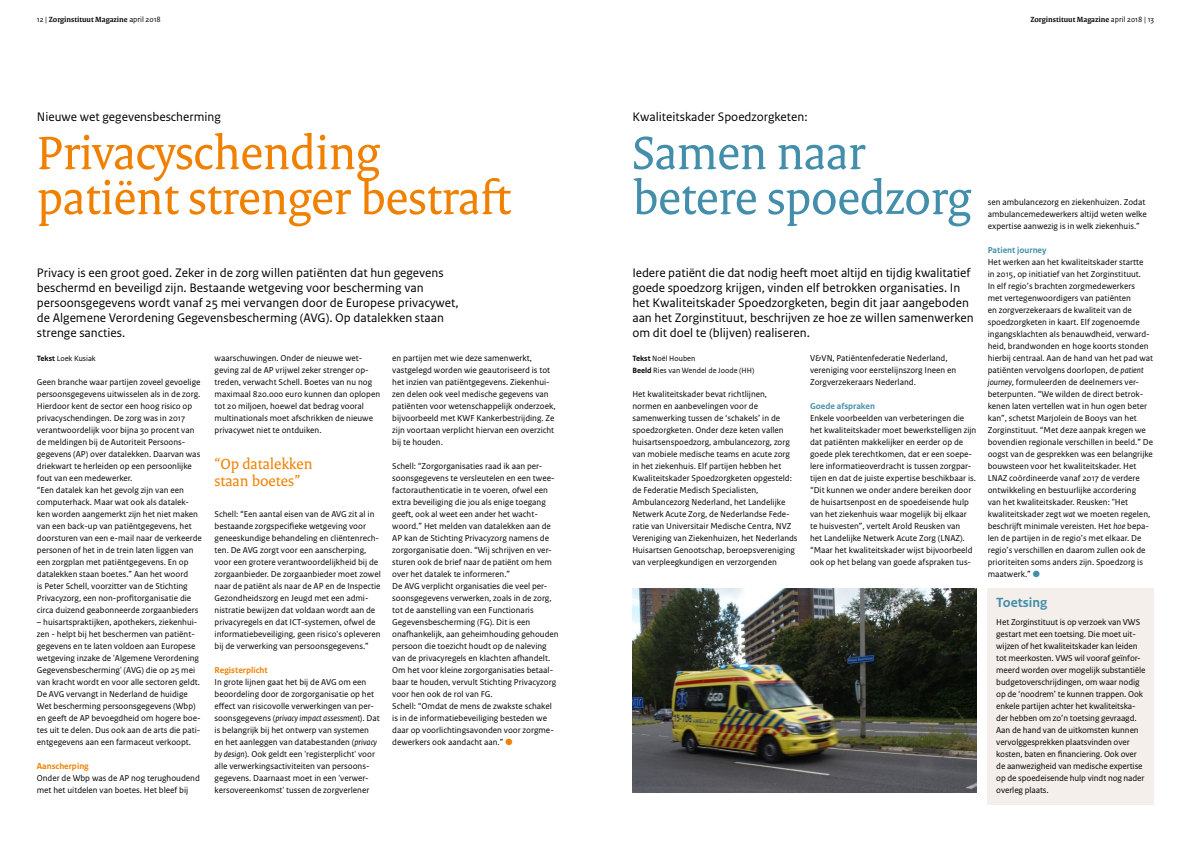
<style>
.page{position:relative;width:1191px;height:842px;background:#fff}
.page>*{position:absolute;margin:0;border:0;box-sizing:border-box;transform-origin:0 0}
.t1{font:50px/45px "Rijksoverheid Serif";letter-spacing:-.005em;color:#f08100}
.t2{font:50px/45px "Rijksoverheid Serif";letter-spacing:-.005em;color:#428eab}
.t3{font:16px/17px "Rijksoverheid Serif";color:#f08100}
.t4{font:700 14px "Rijksoverheid Sans Text";color:#428eab}
.t5{font:13px/15px "Rijksoverheid Sans Text";color:#000}
.t6{font:9px/12px "Rijksoverheid Sans Text";color:#000}
.t7{font:700 9px "Rijksoverheid Sans Text";color:#428eab}
.t8{font:700 9px "Rijksoverheid Sans Text";color:#f08100}
.t9{font:700 8px "Rijksoverheid Serif";color:#000}
.t10{font:8px/12px "Rijksoverheid Sans Text";color:#000}
.s1{font-family:"Rijksoverheid Sans Text";font-weight:400}
.s2{font-weight:700}
.s3{font-style:italic}
.s4{color:#f08100}
.s5{color:#428eab}
</style>
<div class="page">
<div style="left:987px;top:589px;width:167px;height:216px;background:#f4efeb"></div>
<img style="left:632px;top:589px;width:344px;height:204px">
<p class="t9" style="left:37px;top:15px;width:125px"><span class="s1">12 |</span> Zorginstituut Magazine <span class="s1">april 2018</span></p>
<p class="t9" style="left:1030px;top:15px;width:125px">Zorginstituut Magazine <span class="s1">april 2018 | 13</span></p>
<h3 class="t5" style="left:37px;top:109px;width:186px">Nieuwe wet gegevensbescherming</h3>
<h1 class="t1" style="left:37px;top:130px;width:476px">Privacyschending patiënt strenger bestraft</h1>
<p class="t5" style="left:37px;top:265px;width:423px">Privacy is een groot goed. Zeker in de zorg willen patiënten dat hun gegevens beschermd en beveiligd zijn. Bestaande wetgeving voor bescherming van persoonsgegevens wordt vanaf 25 mei vervangen door de Europese privacywet, de Algemene Verordening Gegevensbescherming (AVG). Op datalekken staan strenge sancties.</p>
<p class="t10" style="left:37px;top:352px;width:60px"><span class="s2">Tekst</span> Loek Kusiak</p>
<p class="t6" style="left:37px;top:376px;width:167px">Geen branche waar partijen zoveel gevoelige persoonsgegevens uitwisselen als in de zorg.<br>Hierdoor kent de sector een hoog risico op privacyschendingen. De zorg was in 2017 verantwoordelijk voor bijna 30 procent van de meldingen bij de Autoriteit Persoons&shy;gegevens (AP) over datalekken. Daarvan was driekwart te herleiden op een persoonlijke fout van een medewerker.<br>“Een datalek kan het gevolg zijn van een computerhack. Maar wat ook als datalek&shy;ken worden aangemerkt zijn het niet maken van een back-up van patiëntgegevens, het doorsturen van een e-mail naar de verkeerde personen of het in de trein laten liggen van een zorgplan met patiëntgegevens. En op datalekken staan boetes.” Aan het woord<br>is Peter Schell, voorzitter van de Stichting Privacyzorg, een non-profitorganisatie die circa duizend geabonneerde zorgaanbieders</p>
<p class="t6" style="left:37px;top:616px;width:165px">– huisartspraktijken, apothekers, ziekenhui&shy;zen - helpt bij het beschermen van patiënt&shy;gegevens en te laten voldoen aan Europese wetgeving inzake de 'Algemene Verordening Gegevensbescherming' (AVG) die op 25 mei van kracht wordt en voor alle sectoren geldt.<br>De AVG vervangt in Nederland de huidige Wet bescherming persoonsgegevens (Wbp) en geeft de AP bevoegdheid om hogere boe&shy;tes uit te delen. Dus ook aan de arts die pati&shy;ëntgegevens aan een farmaceut verkoopt.</p>
<p class="t8" style="left:37px;top:761px;width:54px">Aanscherping</p>
<p class="t6" style="left:37px;top:772px;width:164px">Onder de Wbp was de AP nog terughoudend met het uitdelen van boetes. Het bleef bij</p>
<p class="t6" style="left:214px;top:352px;width:167px">waarschuwingen. Onder de nieuwe wet&shy;geving zal de AP vrijwel zeker strenger op&shy;treden, verwacht Schell. Boetes van nu nog maximaal 820.000 euro kunnen dan oplopen tot 20 miljoen, hoewel dat bedrag vooral multinationals moet afschrikken de nieuwe privacywet niet te ontduiken.</p>
<h2 class="t3" style="left:214px;top:455px;width:99px">“Op datalekken staan boetes”</h2>
<p class="t6" style="left:214px;top:508px;width:168px">Schell: “Een aantal eisen van de AVG zit al in bestaande zorgspecifieke wetgeving voor geneeskundige behandeling en cliëntenrech&shy;ten. De AVG zorgt voor een aanscherping, voor een grotere verantwoordelijkheid bij de zorgaanbieder. De zorgaanbieder moet zowel naar de patiënt als naar de AP en de Inspectie Gezondheidszorg en Jeugd met een admi&shy;nistratie bewijzen dat voldaan wordt aan de privacyregels en dat ICT-systemen, ofwel de informatiebeveiliging, geen risico's opleveren bij de verwerking van persoonsgegevens.”</p>
<p class="t8" style="left:214px;top:665px;width:55px">Registerplicht</p>
<p class="t6" style="left:214px;top:676px;width:167px">In grote lijnen gaat het bij de AVG om een beoordeling door de zorgorganisatie op het effect van risicovolle verwerkingen van per&shy;soonsgegevens (<span class="s3">privacy impact assessment</span>). Dat is belangrijk bij het ontwerp van systemen en het aanleggen van databestanden (<span class="s3">privacy by design</span>). Ook geldt een 'registerplicht' voor alle verwerkingsactiviteiten van persoons&shy;gegevens. Daarnaast moet in een 'verwer&shy;kersovereenkomst' tussen de zorgverlener</p>
<p class="t6" style="left:392px;top:352px;width:165px">en partijen met wie deze samenwerkt, vastgelegd worden wie geautoriseerd is tot het inzien van patiëntgegevens. Ziekenhui&shy;zen delen ook veel medische gegevens van patiënten voor wetenschappelijk onderzoek, bijvoorbeeld met KWF Kankerbestrijding. Ze zijn voortaan verplicht hiervan een overzicht bij te houden.</p>
<p class="t6" style="left:392px;top:460px;width:168px">Schell: “Zorgorganisaties raad ik aan per&shy;soonsgegevens te versleutelen en een twee&shy;factorauthenticatie in te voeren, ofwel een extra beveiliging die jou als enige toegang geeft, ook al weet een ander het wacht&shy;woord.” Het melden van datalekken aan de AP kan de Stichting Privacyzorg namens de zorgorganisatie doen. “Wij schrijven en ver&shy;sturen ook de brief naar de patiënt om hem over het datalek te informeren.”<br>De AVG verplicht organisaties die veel per&shy;soonsgegevens verwerken, zoals in de zorg, tot de aanstelling van een Functionaris Gegevensbescherming (FG). Dit is een onafhankelijk, aan geheimhouding gehouden persoon die toezicht houdt op de naleving van de privacyregels en klachten afhandelt.<br>Om het voor kleine zorgorganisaties betaal&shy;baar te houden, vervult Stichting Privacyzorg voor hen ook de rol van FG.<br>Schell: “Omdat de mens de zwakste schakel is in de informatiebeveiliging besteden we daar op voorlichtingsavonden voor zorgme&shy;dewerkers ook aandacht aan.” <span class="s4">●</span></p>
<h3 class="t5" style="left:632px;top:109px;width:177px">Kwaliteitskader Spoedzorgketen:</h3>
<h1 class="t2" style="left:632px;top:130px;width:340px">Samen naar betere spoedzorg</h1>
<p class="t5" style="left:632px;top:265px;width:343px">Iedere patiënt die dat nodig heeft moet altijd en tijdig kwalitatief goede spoedzorg krijgen, vinden elf betrokken organisaties. In het Kwaliteitskader Spoedzorgketen, begin dit jaar aangeboden aan het Zorginstituut, beschrijven ze hoe ze willen samenwerken om dit doel te (blijven) realiseren.</p>
<p class="t10" style="left:632px;top:352px;width:123px"><span class="s2">Tekst</span> Noël Houben<br><span class="s2">Beeld</span> Ries van Wendel de Joode (HH)</p>
<p class="t6" style="left:632px;top:388px;width:167px">Het kwaliteitskader bevat richtlijnen, normen en aanbevelingen voor de samenwerking tussen de ‘schakels’ in de spoedzorgketen. Onder deze keten vallen huisartsenspoedzorg, ambulancezorg, zorg van mobiele medische teams en acute zorg in het ziekenhuis. Elf partijen hebben het Kwaliteitskader Spoedzorgketen opgesteld: de Federatie Medisch Specialisten, Ambulancezorg Nederland, het Landelijke Netwerk Acute Zorg, de Nederlandse Fede&shy;ratie van Universitair Medische Centra, NVZ Vereniging van Ziekenhuizen, het Nederlands Huisartsen Genootschap, beroepsvereniging van verpleegkundigen en verzorgenden</p>
<p class="t6" style="left:810px;top:352px;width:148px">V&amp;VN, Patiëntenfederatie Nederland, vereniging voor eerstelijnszorg Ineen en<br>Zorgverzekeraars Nederland.</p>
<p class="t7" style="left:810px;top:401px;width:66px">Goede afspraken</p>
<p class="t6" style="left:810px;top:412px;width:168px">Enkele voorbeelden van verbeteringen die het kwaliteitskader moet bewerkstelligen zijn dat patiënten makkelijker en eerder op de goede plek terechtkomen, dat er een soepe&shy;lere informatieoverdracht is tussen zorgpar&shy;tijen en dat de juiste expertise beschikbaar is. “Dit kunnen we onder andere bereiken door de huisartsenpost en de spoedeisende hulp van het ziekenhuis waar mogelijk bij elkaar te huisvesten”, vertelt Arold Reusken van<br>het Landelijke Netwerk Acute Zorg (LNAZ). “Maar het kwaliteitskader wijst bijvoorbeeld ook op het belang van goede afspraken tus-</p>
<p class="t6" style="left:987px;top:196px;width:160px">sen ambulancezorg en ziekenhuizen. Zodat ambulancemedewerkers altijd weten welke expertise aanwezig is in welk ziekenhuis.”</p>
<p class="t7" style="left:987px;top:245px;width:60px">Patient journey</p>
<p class="t6" style="left:987px;top:256px;width:167px">Het werken aan het kwaliteitskader startte<br>in 2015, op initiatief van het Zorginstituut.<br>In elf regio’s brachten zorgmedewerkers<br>met vertegenwoordigers van patiënten<br>en zorgverzekeraars de kwaliteit van de spoedzorgketen in kaart. Elf zogenoemde ingangsklachten als benauwdheid, verward&shy;heid, brandwonden en hoge koorts stonden hierbij centraal. Aan de hand van het pad wat patiënten vervolgens doorlopen, de <span class="s3">patient journey</span>, formuleerden de deelnemers ver&shy;beterpunten. “We wilden de direct betrok&shy;kenen laten vertellen wat in hun ogen beter kan”, schetst Marjolein de Booys van het Zorginstituut. “Met deze aanpak kregen we bovendien regionale verschillen in beeld.” De oogst van de gesprekken was een belangrijke bouwsteen voor het kwaliteitskader. Het LNAZ coördineerde vanaf 2017 de verdere ontwikkeling en bestuurlijke accordering<br>van het kwaliteitskader. Reusken: "Het kwaliteitskader zegt <span class="s3">wat</span> we moeten regelen, beschrijft minimale vereisten. Het <span class="s3">hoe</span> bepa&shy;len de partijen in de regio’s met elkaar. De regio’s verschillen en daarom zullen ook de prioriteiten soms anders zijn. Spoedzorg is maatwerk.” <span class="s5">●</span></p>
<h3 class="t4" style="left:996px;top:594px;width:53px">Toetsing</h3>
<p class="t6" style="left:996px;top:616px;width:151px">Het Zorginstituut is op verzoek van VWS gestart met een toetsing. Die moet uit&shy;wijzen of het kwaliteitskader kan leiden tot meerkosten. VWS wil vooraf geïnfor&shy;meerd worden over mogelijk substantiële budgetoverschrijdingen, om waar nodig op de ‘noodrem’ te kunnen trappen. Ook enkele partijen achter het kwaliteitska&shy;der hebben om zo’n toetsing gevraagd.<br>Aan de hand van de uitkomsten kunnen vervolggesprekken plaatsvinden over kosten, baten en financiering. Ook over de aanwezigheid van medische expertise op de spoedeisende hulp vindt nog nader overleg plaats.</p>
</div>
